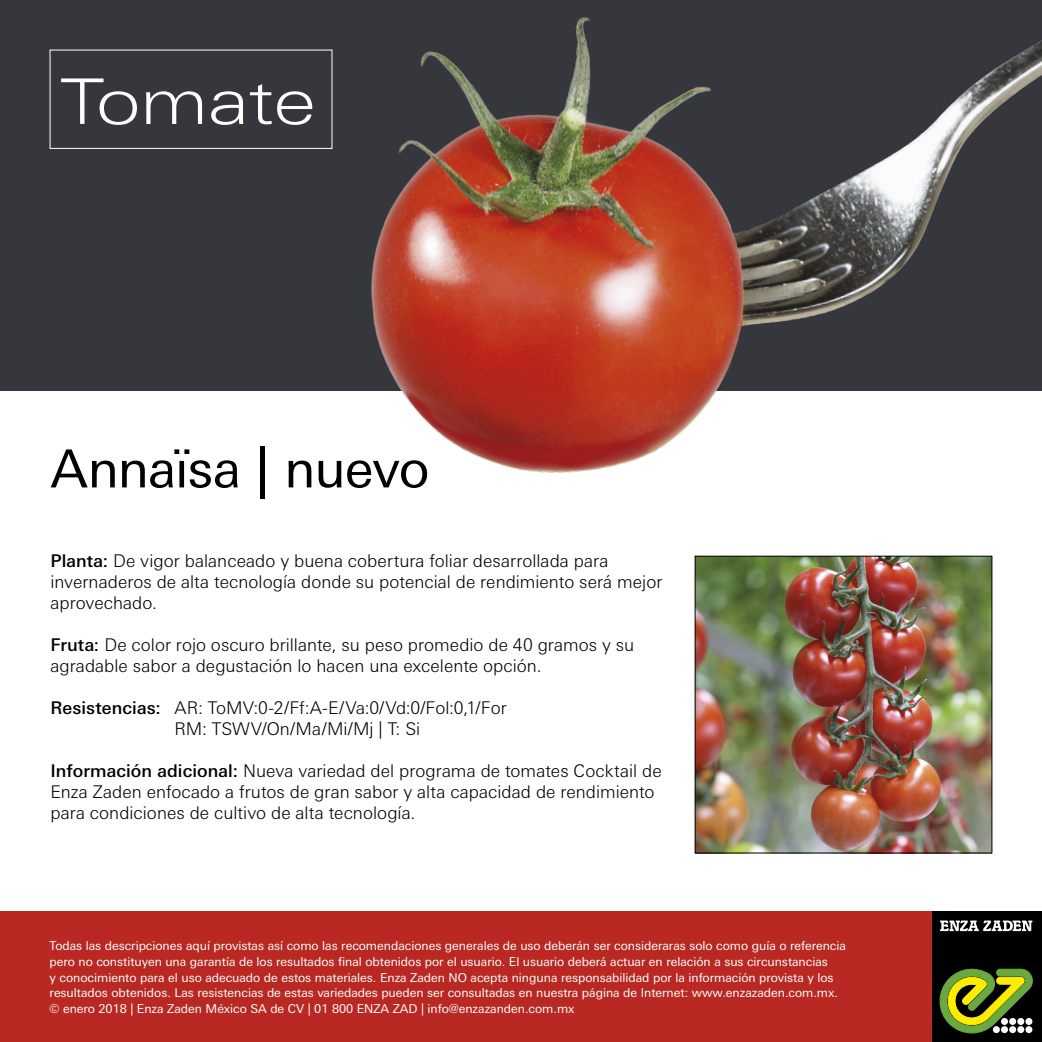
<style>
.page{position:relative;width:1042px;height:1042px;background:#fff}
.page>*{position:absolute;margin:0;border:0;box-sizing:border-box;transform-origin:0 0}
.t1{font:300 63px "Linotype Univers Extd";color:#fff}
.t2{font:52.5px "Linotype Univers Basic";letter-spacing:-.02em;color:#000}
.t3{font:300 17.5px/21px "Linotype Univers Basic";color:#000}
.t4{font:12.25px/15.8px "Linotype Univers Basic";color:#fff}
.s1{font-weight:500}
</style>
<div class="page">
<div style="left:0;top:912px;width:1042px;height:130px;background:#b92822"></div>
<div style="left:0;top:0;width:1042px;height:391px;background:#35373d"></div>
<img style="left:243px;top:17px;width:799px;height:456px">
<img style="left:696px;top:558px;width:294px;height:293px">
<div style="left:694px;top:556px;width:298px;height:297px;border:1px solid #000"></div>
<div style="left:50px;top:50px;width:282px;height:99px;border:1px solid #fff"></div>
<div style="left:932px;top:912px;width:110px;height:130px;background:#000"></div>
<svg style="left:939px;top:968px;width:94px;height:65px"></svg>
<svg style="left:940px;top:920px;width:92px;height:11px"></svg>
<h1 class="t1" style="left:60px;top:65px;width:257px">Tomate</h1>
<h2 class="t2" style="left:50px;top:439px;width:380px">Annaïsa | nuevo</h2>
<h3 class="t3" style="left:50px;top:550px;width:613px"><span class="s1">Planta:</span> De vigor balanceado y buena cobertura foliar desarrollada para invernaderos de alta tecnología donde su potencial de rendimiento será mejor aprovechado.</h3>
<h3 class="t3" style="left:50px;top:634px;width:585px"><span class="s1">Fruta:</span> De color rojo oscuro brillante, su peso promedio de 40 gramos y su agradable sabor a degustación lo hacen una excelente opción.</h3>
<h3 class="t3" style="left:175px;top:697px;width:334px;text-indent:-124px"><span class="s1">Resistencias:</span> AR: ToMV:0-2/Ff:A-E/Va:0/Vd:0/Fol:0,1/For<br>RM: TSWV/On/Ma/Mi/Mj | T: Si</h3>
<h3 class="t3" style="left:50px;top:760px;width:613px"><span class="s1">Información adicional:</span> Nueva variedad del programa de tomates Cocktail de<br>Enza Zaden enfocado a frutos de gran sabor y alta capacidad de rendimiento para condiciones de cultivo de alta tecnología.</h3>
<p class="t4" style="left:50px;top:938px;width:798px">Todas las descripciones aquí provistas así como las recomendaciones generales de uso deberán ser consideraras solo como guía o referencia pero no constituyen una garantía de los resultados final obtenidos por el usuario. El usuario deberá actuar en relación a sus circunstancias<br>y conocimiento para el uso adecuado de estos materiales. Enza Zaden NO acepta ninguna responsabilidad por la información provista y los resultados obtenidos. Las resistencias de estas variedades pueden ser consultadas en nuestra página de Internet: www.enzazaden.com.mx. © enero 2018 | Enza Zaden México SA de CV | 01 800 ENZA ZAD | info@enzazanden.com.mx</p>
</div>
